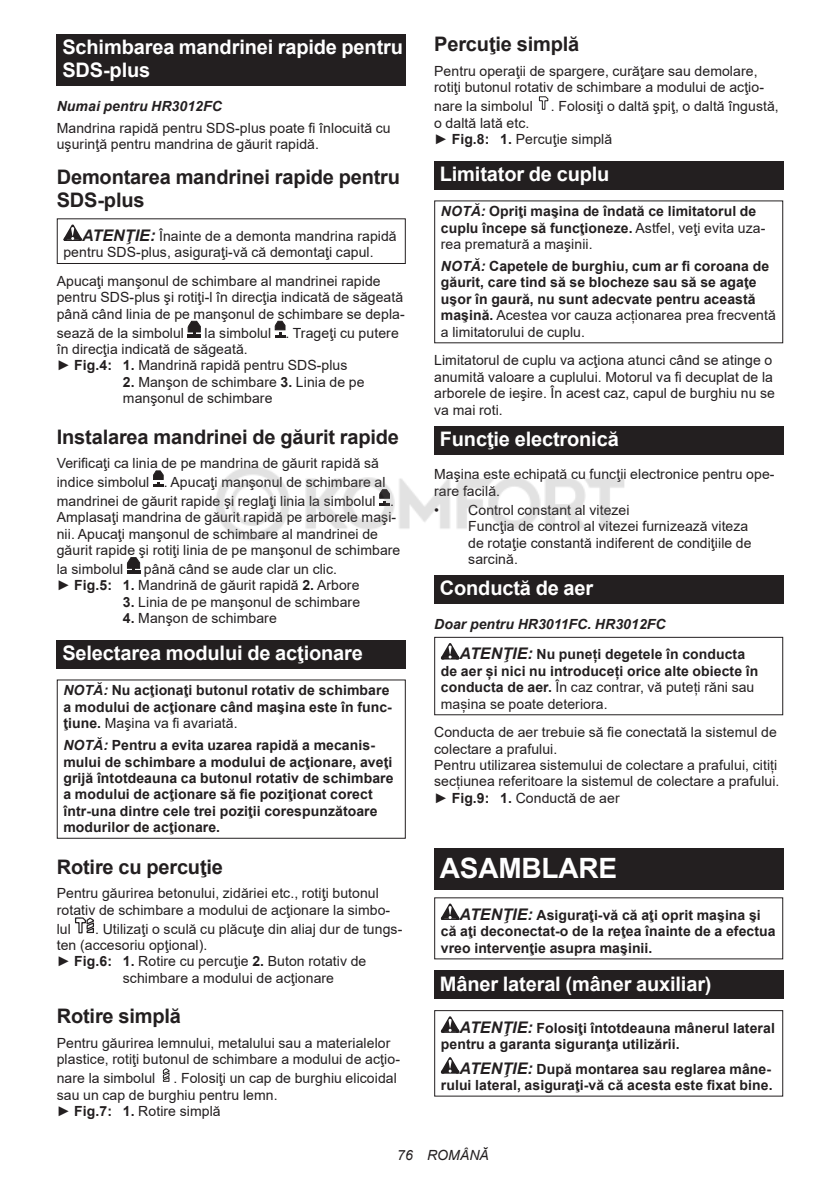
<style>
.page{position:relative;width:840px;height:1191px;background:#fff}
.page>*{position:absolute;margin:0;border:0;box-sizing:border-box;transform-origin:0 0}
.t1{font:700 28px "Arial";letter-spacing:-.01em;color:#fff}
.t2{font:700 20px/23.4px "Arial";letter-spacing:-.01em;color:#fff}
.t3{font:700 20px/23.4px "Arial";letter-spacing:-.01em;color:#231f20}
.t4{font:14px/16.4px "Arial";letter-spacing:.005em;color:#231f20}
.t5{font:700 14px/16.4px "Arial";letter-spacing:.005em;color:#231f20}
.t6{font:italic 700 14px/30.6px "Arial";letter-spacing:.005em;color:#231f20}
.t7{font:italic 14px "Arial";letter-spacing:.005em;color:#231f20}
.s1{font-weight:700;font-style:italic;font-size:16px}
.s2{font-weight:700}
.s3{font-style:italic}
.s4{font-weight:400}
.s5{font-size:16px}
.s6{font-style:normal}
.s7{font-style:italic;font-size:16px}
</style>
<div class="page">
<div style="left:57px;top:34px;width:348px;height:52px;background:#231f20"></div>
<svg style="left:63px;top:224px;width:19px;height:17px"></svg>
<div style="left:57px;top:218px;width:348px;height:46px;border:1px solid #231f20"></div>
<svg style="left:188px;top:321px;width:13px;height:16px"></svg>
<svg style="left:275px;top:321px;width:10px;height:16px"></svg>
<svg style="left:153px;top:471px;width:10px;height:16px"></svg>
<hr style="left:127px;top:570px;width:13px;height:4px;background:#231f20">
<svg style="left:127px;top:557px;width:13px;height:13px"></svg>
<div style="left:57px;top:640px;width:348px;height:28px;background:#231f20"></div>
<svg style="left:75px;top:917px;width:19px;height:16px"></svg>
<svg style="left:162px;top:1068px;width:8px;height:14px"></svg>
<svg style="left:538px;top:96px;width:10px;height:14px"></svg>
<div style="left:434px;top:161px;width:348px;height:28px;background:#231f20"></div>
<div style="left:434px;top:426px;width:348px;height:28px;background:#231f20"></div>
<div style="left:434px;top:575px;width:348px;height:29px;background:#231f20"></div>
<svg style="left:440px;top:643px;width:19px;height:16px"></svg>
<div style="left:434px;top:637px;width:348px;height:78px;border:1px solid #231f20"></div>
<div style="left:434px;top:848px;width:348px;height:41px;background:#231f20"></div>
<svg style="left:440px;top:903px;width:19px;height:17px"></svg>
<div style="left:434px;top:970px;width:348px;height:29px;background:#231f20"></div>
<svg style="left:440px;top:1016px;width:19px;height:16px"></svg>
<svg style="left:440px;top:1057px;width:19px;height:16px"></svg>
<div style="left:434px;top:1010px;width:348px;height:86px;border:1px solid #231f20"></div>
<img style="left:216px;top:467px;width:409px;height:73px">
<h2 class="t2" style="left:62px;top:37px;width:342px">Schimbarea mandrinei rapide pentru<br>SDS-plus</h2>
<p class="t6" style="left:57px;top:92px;width:166px">Numai pentru HR3012FC</p>
<p class="t4" style="left:57px;top:120px;width:335px">Mandrina rapidă pentru SDS-plus poate fi înlocuită cu uşurinţă pentru mandrina de găurit rapidă.</p>
<h2 class="t3" style="left:57px;top:167px;width:345px">Demontarea mandrinei rapide pentru<br>SDS-plus</h2>
<p class="t4" style="left:63px;top:228px;width:334px;text-indent:19px"><span class="s1">ATENŢIE:</span> Înainte de a demonta mandrina rapidă pentru SDS-plus, asiguraţi-vă că demontaţi capul.</p>
<p class="t4" style="left:57px;top:273px;width:349px">Apucaţi manşonul de schimbare al mandrinei rapide pentru SDS-plus şi rotiţi-l în direcţia indicată de săgeată până când linia de pe manşonul de schimbare se depla-</p>
<p class="t4" style="left:57px;top:324px;width:129px">sează de la simbolul</p>
<p class="t4" style="left:57px;top:326px;width:343px;text-indent:148px">la simbolul . Trageţi cu putere în direcţia indicată de săgeată.<br>► <span class="s2">Fig.4: 1.</span> Mandrină rapidă pentru SDS-plus</p>
<p class="t4" style="left:123px;top:373px;width:243px"><span class="s2">2.</span> Manşon de schimbare <span class="s2">3.</span> Linia de pe manşonul de schimbare</p>
<h2 class="t3" style="left:57px;top:425px;width:343px">Instalarea mandrinei de găurit rapide</h2>
<p class="t4" style="left:57px;top:454px;width:338px;line-height:18.8px">Verificaţi ca linia de pe mandrina de găurit rapidă să indice simbolul . Apucaţi manşonul de schimbare al mandrinei de găurit rapide şi reglaţi linia la simbolul .</p>
<p class="t4" style="left:57px;top:509px;width:345px">Amplasaţi mandrina de găurit rapidă pe arborele maşi&shy;nii. Apucaţi manşonul de schimbare al mandrinei de găurit rapide şi rotiţi linia de pe manşonul de schimbare</p>
<p class="t4" style="left:57px;top:562px;width:68px">la simbolul</p>
<p class="t4" style="left:57px;top:560px;width:304px;text-indent:87px">până când se aude clar un clic.<br>► <span class="s2">Fig.5: 1.</span> Mandrină de găurit rapidă <span class="s2">2.</span> Arbore</p>
<p class="t4" style="left:123px;top:593px;width:238px"><span class="s2">3.</span> Linia de pe manşonul de schimbare</p>
<p class="t4" style="left:123px;top:610px;width:155px"><span class="s2">4.</span> Manşon de schimbare</p>
<h2 class="t2" style="left:62px;top:641px;width:302px">Selectarea modului de acţionare</h2>
<p class="t5" style="left:63px;top:682px;width:330px"><span class="s3">NOTĂ:</span> Nu acţionaţi butonul rotativ de schimbare a modului de acţionare când maşina este în func&shy;ţiune. <span class="s4">Maşina va fi avariată.</span></p>
<p class="t5" style="left:63px;top:737px;width:331px"><span class="s3">NOTĂ:</span> Pentru a evita uzarea rapidă a mecanis&shy;mului de schimbare a modului de acţionare, aveţi grijă întotdeauna ca butonul rotativ de schimbare a modului de acţionare să fie poziţionat corect într-una dintre cele trei poziţii corespunzătoare modurilor de acţionare.</p>
<h2 class="t3" style="left:57px;top:855px;width:168px">Rotire cu percuţie</h2>
<p class="t4" style="left:57px;top:885px;width:335px">Pentru găurirea betonului, zidăriei etc., rotiţi butonul rotativ de schimbare a modului de acţionare la simbo-</p>
<p class="t4" style="left:57px;top:921px;width:16px">lul</p>
<p class="t4" style="left:95px;top:920px;width:308px">. Utilizaţi o sculă cu plăcuţe din aliaj dur de tungs-</p>
<p class="t4" style="left:57px;top:936px;width:152px">ten (accesoriu opţional).</p>
<p class="t4" style="left:57px;top:953px;width:311px">► <span class="s2">Fig.6: 1.</span> Rotire cu percuţie <span class="s2">2.</span> Buton rotativ de</p>
<p class="t4" style="left:123px;top:969px;width:212px">schimbare a modului de acţionare</p>
<h2 class="t3" style="left:57px;top:1004px;width:126px">Rotire simplă</h2>
<p class="t4" style="left:57px;top:1034px;width:344px">Pentru găurirea lemnului, metalului sau a materialelor plastice, rotiţi butonul de schimbare a modului de acţio-</p>
<p class="t4" style="left:57px;top:1071px;width:100px">nare la simbolul</p>
<p class="t4" style="left:57px;top:1070px;width:341px;text-indent:117px">. Folosiţi un cap de burghiu elicoidal sau un cap de burghiu pentru lemn.<br>► <span class="s2">Fig.7: 1.</span> Rotire simplă</p>
<h2 class="t3" style="left:434px;top:33px;width:146px">Percuţie simplă</h2>
<p class="t4" style="left:434px;top:63px;width:331px">Pentru operaţii de spargere, curăţare sau demolare, rotiţi butonul rotativ de schimbare a modului de acţio-</p>
<p class="t4" style="left:434px;top:99px;width:100px">nare la simbolul</p>
<p class="t4" style="left:550px;top:98px;width:229px">. Folosiţi o daltă şpiţ, o daltă îngustă,</p>
<p class="t4" style="left:434px;top:114px;width:179px">o daltă lată etc.<br>► <span class="s2">Fig.8: 1.</span> Percuţie simplă</p>
<h2 class="t2" style="left:439px;top:164px;width:171px">Limitator de cuplu</h2>
<p class="t5" style="left:440px;top:203px;width:326px"><span class="s3">NOTĂ:</span> Opriţi maşina de îndată ce limitatorul de cuplu începe să funcţioneze. <span class="s4">Astfel, veţi evita uza&shy;rea prematură a maşinii.</span></p>
<p class="t5" style="left:440px;top:258px;width:336px"><span class="s3">NOTĂ:</span> Capetele de burghiu, cum ar fi coroana de găurit, care tind să se blocheze sau să se agaţe uşor în gaură, nu sunt adecvate pentru această maşină. <span class="s4">Acestea vor cauza acționarea prea frecventă a limitatorului de cuplu.</span></p>
<p class="t4" style="left:434px;top:352px;width:342px">Limitatorul de cuplu va acţiona atunci când se atinge o anumită valoare a cuplului. Motorul va fi decuplat de la arborele de ieşire. În acest caz, capul de burghiu nu se va mai roti.</p>
<h2 class="t2" style="left:439px;top:427px;width:180px">Funcţie electronică</h2>
<p class="t4" style="left:434px;top:466px;width:342px">Maşina este echipată cu funcţii electronice pentru ope&shy;rare facilă.</p>
<p class="t4" style="left:468px;top:501px;width:285px;text-indent:-34px">• Control constant al vitezei<br>Funcţia de control al vitezei furnizează viteza de rotaţie constantă indiferent de condiţiile de sarcină.</p>
<h2 class="t2" style="left:439px;top:577px;width:155px">Conductă de aer</h2>
<p class="t6" style="left:459px;top:610px;width:287px;text-indent:-25px">Doar pentru HR3011FC. HR3012FC<br><span class="s5">ATENŢIE:</span> <span class="s6">Nu puneți degetele în conducta</span></p>
<p class="t5" style="left:440px;top:663px;width:319px">de aer și nici nu introduceți orice alte obiecte în conducta de aer. <span class="s4">În caz contrar, vă puteți răni sau mașina se poate deteriora.</span></p>
<p class="t4" style="left:434px;top:724px;width:346px">Conducta de aer trebuie să fie conectată la sistemul de colectare a prafului.<br>Pentru utilizarea sistemului de colectare a prafului, citiți secțiunea referitoare la sistemul de colectare a prafului. ► <span class="s2">Fig.9: 1.</span> Conductă de aer</p>
<h1 class="t1" style="left:439px;top:857px;width:179px">ASAMBLARE</h1>
<p class="t5" style="left:440px;top:907px;width:336px;text-indent:19px"><span class="s7">ATENŢIE:</span> Asiguraţi-vă că aţi oprit maşina şi că aţi deconectat-o de la reţea înainte de a efectua vreo intervenţie asupra maşinii.</p>
<h2 class="t2" style="left:439px;top:972px;width:273px">Mâner lateral (mâner auxiliar)</h2>
<p class="t5" style="left:440px;top:1019px;width:335px;text-indent:19px"><span class="s7">ATENŢIE:</span> Folosiţi întotdeauna mânerul lateral pentru a garanta siguranţa utilizării.</p>
<p class="t5" style="left:440px;top:1060px;width:333px;text-align:right"><span class="s7">ATENŢIE:</span> După montarea sau reglarea mâne&shy;rului lateral, asiguraţi-vă că acesta este fixat bine.</p>
<p class="t7" style="left:397px;top:1147px;width:93px">76 ROMÂNĂ</p>
</div>
